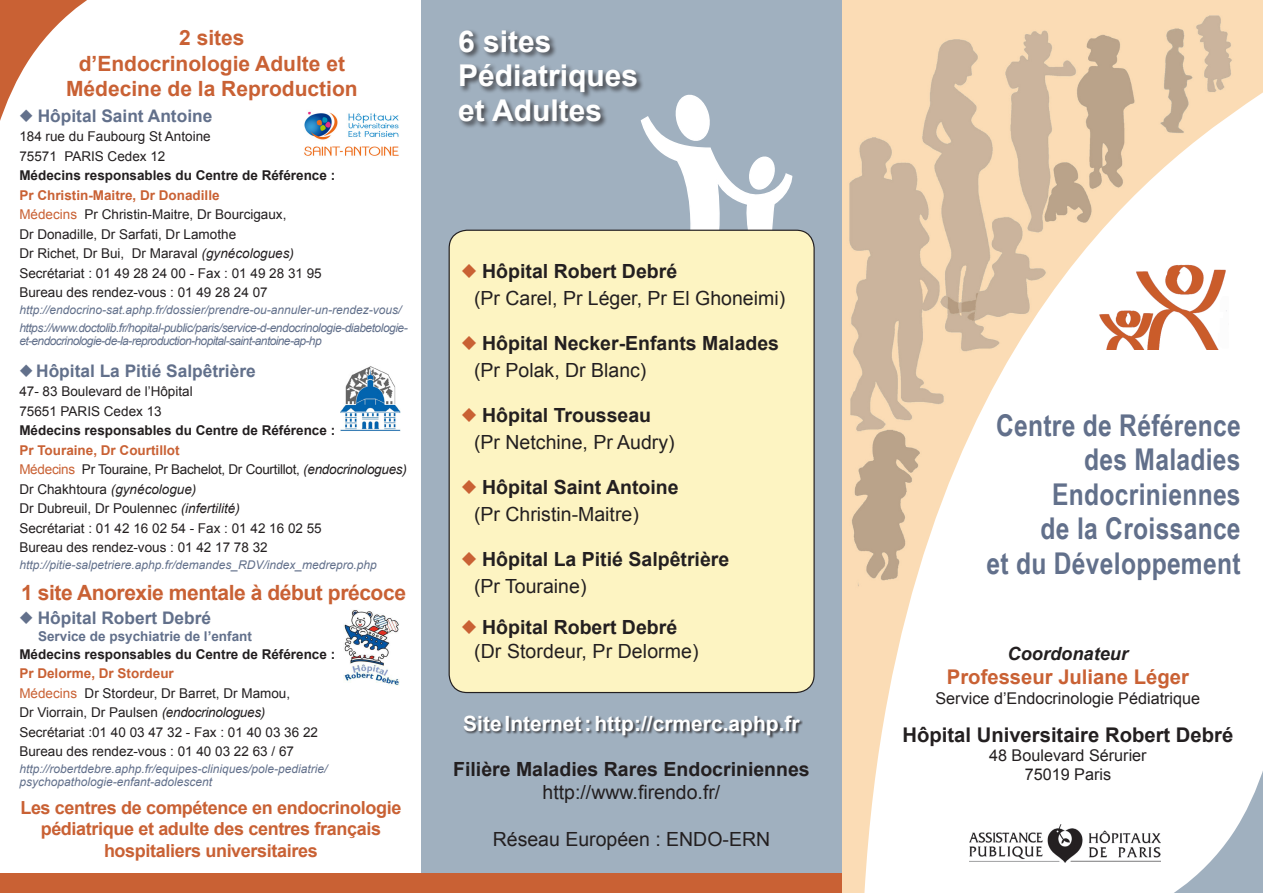
<style>
.page{position:relative;width:1263px;height:893px;background:#fff}
.page>*{position:absolute;margin:0;border:0;box-sizing:border-box;transform-origin:0 0}
.t1{font:700 30px "Arial Narrow";letter-spacing:.01em;color:#62708b}
.t2{font:700 30px "Arial";color:#fff}
.t3{font:700 21px "Arial";color:#c96134}
.t4{font:700 21px "Arial";color:#fff}
.t5{font:700 21px "Arial";letter-spacing:-.02em;color:#c96134}
.t6{font:700 20.25px "Arial";color:#231f20}
.t7{font:700 20.25px "Arial";color:#c96134}
.t8{font:19.5px "Arial";color:#231f20}
.t9{font:700 19.5px "Arial";color:#231f20}
.t10{font:italic 700 18.15px "Arial";color:#231f20}
.t11{font:700 18px/21.6px "Arial";letter-spacing:-.02em;color:#c96134;text-align:center}
.t12{font:700 17.4px "Arial";color:#62708b}
.t13{font:16.2px "Arial";color:#231f20}
.t14{font:13.5px "Arial";color:#231f20}
.t15{font:700 13.5px "Arial";color:#231f20}
.t16{font:700 13.5px "Arial";color:#c96134}
.t17{font:13.5px "Arial";letter-spacing:-.02em;color:#231f20}
.t18{font:700 13.5px "Arial";color:#62708b}
.t19{font:italic 13.5px "Arial";color:#231f20}
.t20{font:italic 12px "Arial";color:#62708b}
.t21{font:italic 12px/13.5px "Arial";letter-spacing:-.04em;color:#62708b}
.s1{font-family:"Monotype Sorts";font-weight:400}
.s2{color:#c96134}
.s3{font-style:italic}
.s4{font-style:normal}
.s5{font-family:"Monotype Sorts";font-weight:400;color:#c96134}
</style>
<div class="page">
<img style="left:842px;top:0;width:421px;height:893px">
<svg style="left:864px;top:92px;width:399px;height:801px"></svg>
<div style="left:421px;top:0;width:421px;height:893px;background:#a0b0bf"></div>
<div style="left:458px;top:29px;width:186px;height:100px;background:#231f20;opacity:.75"></div>
<div style="left:464px;top:716px;width:339px;height:22px;background:#231f20;opacity:.75"></div>
<svg style="left:0;top:0;width:87px;height:121px"></svg>
<div style="left:0;top:873px;width:842px;height:20px;background:#c96134"></div>
<svg style="left:1134px;top:650px;width:129px;height:243px"></svg>
<img style="left:1097px;top:260px;width:132px;height:90px">
<img style="left:970px;top:825px;width:190px;height:37px">
<img style="left:341px;top:366px;width:60px;height:65px">
<img style="left:304px;top:111px;width:95px;height:45px">
<svg style="left:640px;top:92px;width:153px;height:138px"></svg>
<div style="left:449px;top:230px;width:365px;height:462px;background:#fdf4c2;border-radius:18px"></div>
<img style="left:344px;top:610px;width:56px;height:75px">
<p class="t3" style="left:179px;top:24px;width:67px">2 sites</p>
<p class="t3" style="left:79px;top:49px;width:268px">d’Endocrinologie Adulte et</p>
<p class="t3" style="left:66px;top:75px;width:293px">Médecine de la Reproduction</p>
<p class="t12" style="left:19px;top:104px;width:195px"><span class="s1">U</span> Hôpital Saint Antoine</p>
<p class="t14" style="left:19px;top:128px;width:193px">184 rue du Faubourg St Antoine</p>
<p class="t14" style="left:19px;top:147px;width:148px">75571 PARIS Cedex 12</p>
<p class="t15" style="left:19px;top:167px;width:317px">Médecins responsables du Centre de Référence :</p>
<p class="t16" style="left:19px;top:186px;width:202px">Pr Christin-Maitre, Dr Donadille</p>
<p class="t14" style="left:19px;top:206px;width:269px"><span class="s2">Médecins</span> Pr Christin-Maitre, Dr Bourcigaux,</p>
<p class="t14" style="left:19px;top:225px;width:218px">Dr Donadille, Dr Sarfati, Dr Lamothe</p>
<p class="t14" style="left:19px;top:245px;width:276px">Dr Richet, Dr Bui, Dr Maraval <span class="s3">(gynécologues)</span></p>
<p class="t14" style="left:19px;top:264px;width:304px">Secrétariat : 01 49 28 24 00 - Fax : 01 49 28 31 95</p>
<p class="t14" style="left:19px;top:284px;width:250px">Bureau des rendez-vous : 01 49 28 24 07</p>
<p class="t20" style="left:19px;top:302px;width:383px">http://endocrino-sat.aphp.fr/dossier/prendre-ou-annuler-un-rendez-vous/</p>
<p class="t21" style="left:19px;top:321px;width:390px">https://www.doctolib.fr/hopital-public/paris/service-d-endocrinologie-diabetologie&shy;et-endocrinologie-de-la-reproduction-hopital-saint-antoine-ap-hp</p>
<p class="t12" style="left:19px;top:359px;width:238px"><span class="s1">U</span> Hôpital La Pitié Salpêtrière</p>
<p class="t14" style="left:19px;top:383px;width:175px">47- 83 Boulevard de l’Hôpital</p>
<p class="t14" style="left:19px;top:402px;width:144px">75651 PARIS Cedex 13</p>
<p class="t15" style="left:19px;top:422px;width:317px">Médecins responsables du Centre de Référence :</p>
<p class="t16" style="left:19px;top:441px;width:162px">Pr Touraine, Dr Courtillot</p>
<p class="t17" style="left:19px;top:461px;width:389px"><span class="s2">Médecins</span> Pr Touraine, Pr Bachelot, Dr Courtillot, <span class="s3">(endocrinologues)</span></p>
<p class="t19" style="left:19px;top:480px;width:179px"><span class="s4">Dr Chakhtoura</span> (gynécologue)</p>
<p class="t14" style="left:19px;top:500px;width:222px">Dr Dubreuil, Dr Poulennec <span class="s3">(infertilité)</span></p>
<p class="t14" style="left:19px;top:519px;width:304px">Secrétariat : 01 42 16 02 54 - Fax : 01 42 16 02 55</p>
<p class="t14" style="left:19px;top:539px;width:250px">Bureau des rendez-vous : 01 42 17 78 32</p>
<p class="t20" style="left:19px;top:557px;width:359px">http://pitie-salpetriere.aphp.fr/demandes_RDV/index_medrepro.php</p>
<p class="t5" style="left:21px;top:579px;width:386px">1 site Anorexie mentale à début précoce</p>
<p class="t12" style="left:19px;top:607px;width:193px"><span class="s1">U</span> Hôpital Robert Debré</p>
<p class="t18" style="left:38px;top:627px;width:215px">Service de psychiatrie de l’enfant</p>
<p class="t15" style="left:19px;top:645px;width:317px">Médecins responsables du Centre de Référence :</p>
<p class="t16" style="left:19px;top:665px;width:156px">Pr Delorme, Dr Stordeur</p>
<p class="t14" style="left:19px;top:684px;width:272px"><span class="s2">Médecins</span> Dr Stordeur, Dr Barret, Dr Mamou,</p>
<p class="t14" style="left:19px;top:704px;width:248px">Dr Viorrain, Dr Paulsen <span class="s3">(endocrinologues)</span></p>
<p class="t14" style="left:19px;top:723px;width:300px">Secrétariat :01 40 03 47 32 - Fax : 01 40 03 36 22</p>
<p class="t14" style="left:19px;top:743px;width:276px">Bureau des rendez-vous : 01 40 03 22 63 / 67</p>
<p class="t20" style="left:19px;top:761px;width:310px">http://robertdebre.aphp.fr/equipes-cliniques/pole-pediatrie/</p>
<p class="t20" style="left:19px;top:774px;width:194px">psychopathologie-enfant-adolescent</p>
<p class="t11" style="left:20px;top:797px;width:383px">Les centres de compétence en endocrinologie pédiatrique et adulte des centres français</p>
<p class="t11" style="left:104px;top:840px;width:215px">hospitaliers universitaires</p>
<p class="t2" style="left:458px;top:22px;width:95px">6 sites</p>
<p class="t2" style="left:458px;top:56px;width:182px">Pédiatriques</p>
<p class="t2" style="left:458px;top:91px;width:145px">et Adultes</p>
<p class="t9" style="left:461px;top:258px;width:217px"><span class="s5">U</span> Hôpital Robert Debré</p>
<p class="t8" style="left:474px;top:285px;width:313px">(Pr Carel, Pr Léger, Pr El Ghoneimi)</p>
<p class="t9" style="left:461px;top:330px;width:319px"><span class="s5">U</span> Hôpital Necker-Enfants Malades</p>
<p class="t8" style="left:474px;top:357px;width:174px">(Pr Polak, Dr Blanc)</p>
<p class="t9" style="left:461px;top:402px;width:191px"><span class="s5">U</span> Hôpital Trousseau</p>
<p class="t8" style="left:474px;top:429px;width:202px">(Pr Netchine, Pr Audry)</p>
<p class="t9" style="left:461px;top:474px;width:219px"><span class="s5">U</span> Hôpital Saint Antoine</p>
<p class="t8" style="left:474px;top:501px;width:166px">(Pr Christin-Maitre)</p>
<p class="t9" style="left:461px;top:546px;width:269px"><span class="s5">U</span> Hôpital La Pitié Salpêtrière</p>
<p class="t8" style="left:474px;top:573px;width:114px">(Pr Touraine)</p>
<p class="t9" style="left:461px;top:615px;width:217px"><span class="s5">U</span> Hôpital Robert Debré</p>
<p class="t8" style="left:474px;top:638px;width:226px">(Dr Stordeur, Pr Delorme)</p>
<p class="t4" style="left:463px;top:710px;width:338px">Site Internet : http://crmerc.aphp.fr</p>
<p class="t9" style="left:453px;top:756px;width:358px">Filière Maladies Rares Endocriniennes</p>
<p class="t8" style="left:543px;top:779px;width:179px">http://www.firendo.fr/</p>
<p class="t8" style="left:493px;top:826px;width:279px">Réseau Européen : ENDO-ERN</p>
<p class="t1" style="left:996px;top:403px;width:246px">Centre de Référence</p>
<p class="t1" style="left:1084px;top:437px;width:158px">des Maladies</p>
<p class="t1" style="left:1052px;top:472px;width:190px">Endocriniennes</p>
<p class="t1" style="left:1040px;top:506px;width:202px">de la Croissance</p>
<p class="t1" style="left:986px;top:541px;width:256px">et du Développement</p>
<p class="t10" style="left:1008px;top:642px;width:122px">Coordonateur</p>
<p class="t7" style="left:947px;top:664px;width:243px">Professeur Juliane Léger</p>
<p class="t13" style="left:935px;top:687px;width:266px">Service d’Endocrinologie Pédiatrique</p>
<p class="t6" style="left:902px;top:721px;width:332px">Hôpital Universitaire Robert Debré</p>
<p class="t13" style="left:989px;top:745px;width:159px">48 Boulevard Sérurier</p>
<p class="t13" style="left:1025px;top:764px;width:88px">75019 Paris</p>
</div>
